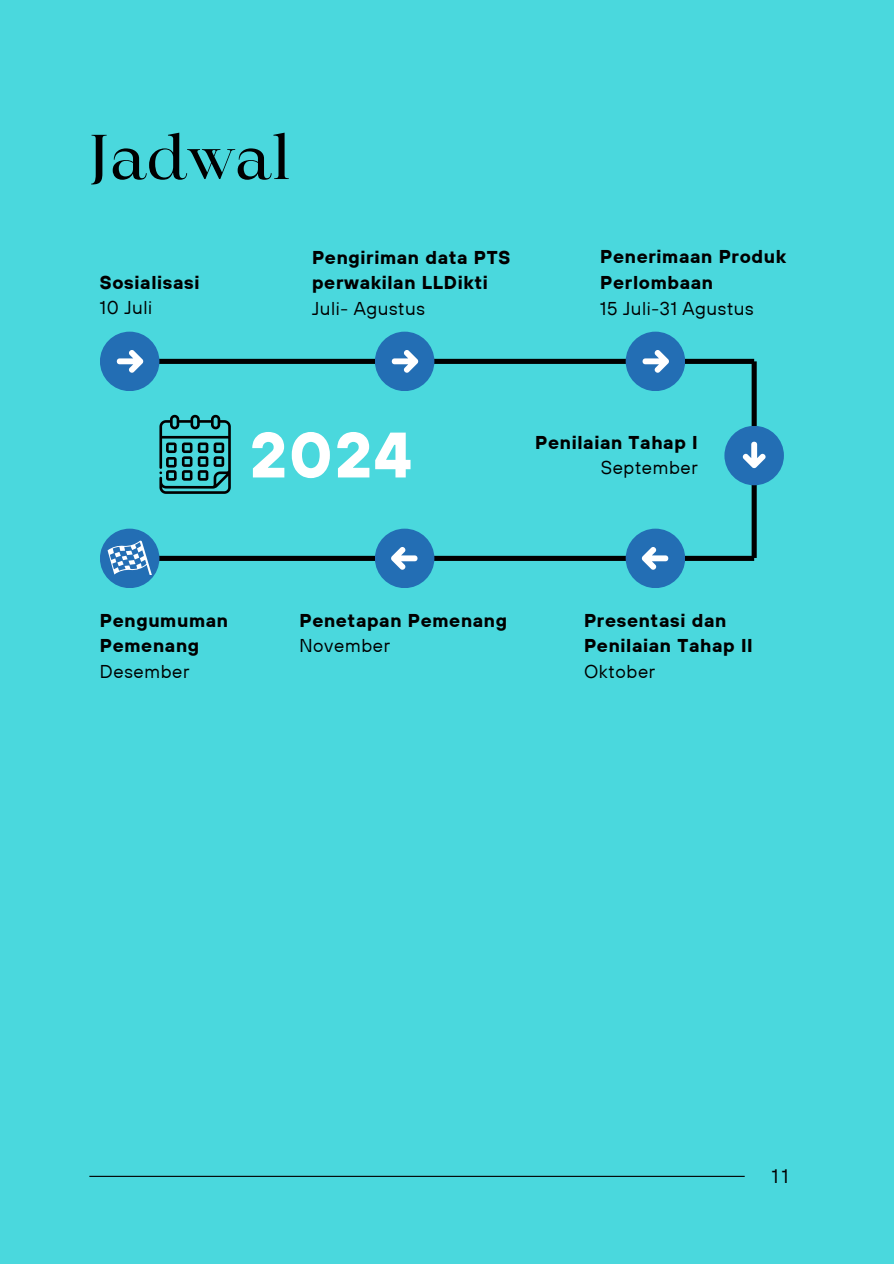
<style>
.page{position:relative;width:894px;height:1264px;background:#fff}
.page>*{position:absolute;margin:0;border:0;box-sizing:border-box;transform-origin:0 0}
.t1{font:700 64.05px "TT Hoves";color:#fff}
.t2{font:60.6px "Maharlika";color:#000}
.t3{font:19.5px "TT Hoves";color:#000}
.t4{font:700 18.6px/25.5px "TT Hoves";letter-spacing:.035em;color:#000}
.t5{font:18.6px "TT Hoves";letter-spacing:.035em;color:#000}
</style>
<div class="page">
<div style="left:0;top:0;width:893px;height:1263px;background:#4ad8dd"></div>
<hr style="left:89px;top:1175px;width:655px;height:1px;background:#000">
<div style="left:130px;top:359px;width:624px;height:5px;background:#000"></div>
<div style="left:751px;top:361px;width:5px;height:197px;background:#000"></div>
<div style="left:130px;top:556px;width:624px;height:5px;background:#000"></div>
<div style="left:100px;top:331px;width:59px;height:60px;background:#236eb4;border-radius:50%"></div>
<div style="left:625px;top:331px;width:60px;height:60px;background:#236eb4;border-radius:50%"></div>
<div style="left:724px;top:426px;width:59px;height:59px;background:#236eb4;border-radius:50%"></div>
<div style="left:625px;top:528px;width:60px;height:60px;background:#236eb4;border-radius:50%"></div>
<div style="left:375px;top:528px;width:59px;height:60px;background:#236eb4;border-radius:50%"></div>
<div style="left:100px;top:528px;width:59px;height:60px;background:#236eb4;border-radius:50%"></div>
<div style="left:375px;top:331px;width:59px;height:60px;background:#236eb4;border-radius:50%"></div>
<svg style="left:159px;top:415px;width:72px;height:79px"></svg>
<svg style="left:116px;top:350px;width:27px;height:23px"></svg>
<svg style="left:391px;top:350px;width:27px;height:23px"></svg>
<svg style="left:391px;top:547px;width:27px;height:23px"></svg>
<svg style="left:642px;top:350px;width:27px;height:23px"></svg>
<svg style="left:742px;top:441px;width:24px;height:27px"></svg>
<svg style="left:641px;top:547px;width:28px;height:23px"></svg>
<svg style="left:107px;top:540px;width:45px;height:35px"></svg>
<p class="t2" style="left:89px;top:133px;width:201px">Jadwal</p>
<p class="t4" style="left:100px;top:269px;width:101px">Sosialisasi</p>
<p class="t5" style="left:100px;top:296px;width:54px">10 Juli</p>
<p class="t4" style="left:312px;top:244px;width:200px">Pengiriman data PTS perwakilan LLDikti</p>
<p class="t5" style="left:312px;top:296px;width:114px">Juli- Agustus</p>
<p class="t4" style="left:600px;top:243px;width:187px">Penerimaan Produk<br>Perlombaan</p>
<p class="t5" style="left:600px;top:296px;width:155px">15 Juli-31 Agustus</p>
<p class="t1" style="left:249px;top:413px;width:164px">2024</p>
<h1 class="t4" style="left:535px;top:429px;width:164px">Penilaian Tahap I</h1>
<p class="t5" style="left:600px;top:456px;width:99px">September</p>
<p class="t4" style="left:100px;top:607px;width:130px">Pengumuman<br>Pemenang</p>
<p class="t5" style="left:100px;top:659px;width:91px">Desember</p>
<p class="t4" style="left:299px;top:607px;width:209px">Penetapan Pemenang</p>
<p class="t5" style="left:299px;top:633px;width:92px">November</p>
<p class="t4" style="left:584px;top:607px;width:170px">Presentasi dan<br>Penilaian Tahap II</p>
<p class="t5" style="left:584px;top:659px;width:73px">Oktober</p>
<h2 class="t3" style="left:771px;top:1163px;width:18px">11</h2>
</div>
